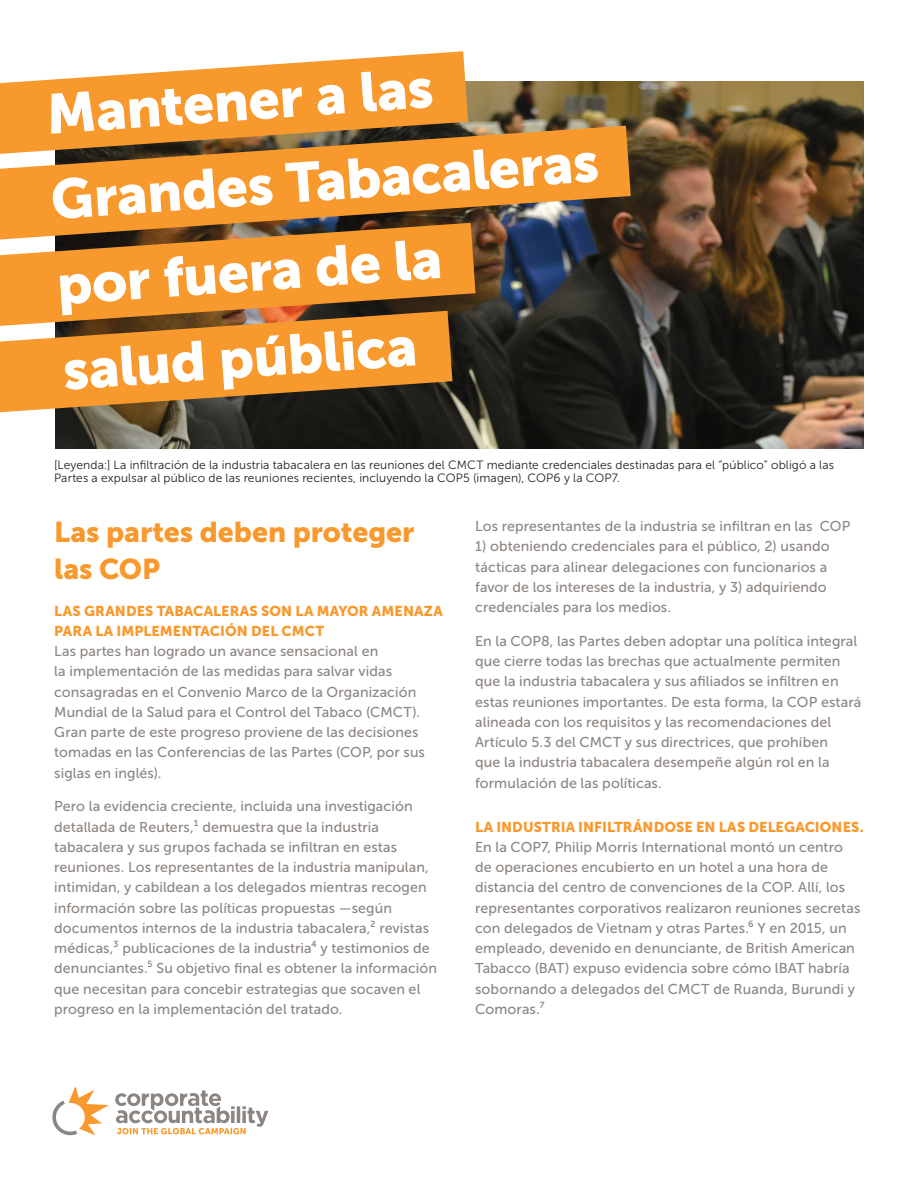
<style>
.page{position:relative;width:918px;height:1188px;background:#fff}
.page>*{position:absolute;margin:0;border:0;box-sizing:border-box;transform-origin:0 0}
.Big_title{font:55.5px/85.5px "Museo Sans 900";color:#fff}
.Header_Title{font:28.5px/37.5px "Museo Sans 900";letter-spacing:-.005em;color:#f8992e}
.Featured_Text_Body{font:14.25px/20.2px "Museo Sans 500";letter-spacing:.005em;color:#8c8682}
.Uppercase_SUBHEAD_sm{font:14.25px/19.5px "Museo Sans 900";letter-spacing:.005em;color:#f8992e}
.t1{font:12px/13.5px "Museo Sans 300";letter-spacing:.015em;color:#231f20}
</style>
<div class="page">
<img style="left:55px;top:81px;width:809px;height:367px">
<svg style="left:0;top:51px;width:468px;height:75px;fill:#f8992e"></svg>
<svg style="left:0;top:126px;width:631px;height:114px;fill:#f8992e"></svg>
<svg style="left:0;top:223px;width:476px;height:103px;fill:#f8992e"></svg>
<svg style="left:0;top:311px;width:452px;height:101px;fill:#f8992e"></svg>
<svg style="left:52px;top:1086px;width:57px;height:49px"></svg>
<svg style="left:115px;top:1090px;width:153px;height:44px"></svg>
<p class="Big_title" style="left:42px;top:72px;width:551px;rotate:-4deg">Mantener a las<br>Grandes Tabacaleras por fuera de la<br>salud pública</p>
<p class="t1" style="left:54px;top:458px;width:782px">[Leyenda:] La infiltración de la industria tabacalera en las reuniones del CMCT mediante credenciales destinadas para el “público” obligó a las<br>Partes a expulsar al público de las reuniones recientes, incluyendo la COP5 (imagen), COP6 y la COP7.</p>
<p class="Header_Title" style="left:54px;top:513px;width:362px">Las partes deben proteger las COP</p>
<p class="Uppercase_SUBHEAD_sm" style="left:54px;top:602px;width:390px">LAS GRANDES TABACALERAS SON LA MAYOR AMENAZA<br>PARA LA IMPLEMENTACIÓN DEL CMCT</p>
<p class="Featured_Text_Body" style="left:54px;top:641px;width:372px">Las partes han logrado un avance sensacional en<br>la implementación de las medidas para salvar vidas consagradas en el Convenio Marco de la Organización Mundial de la Salud para el Control del Tabaco (CMCT).<br>Gran parte de este progreso proviene de las decisiones tomadas en las Conferencias de las Partes (COP, por sus siglas en inglés).</p>
<p class="Featured_Text_Body" style="left:54px;top:797px;width:384px">Pero la evidencia creciente, incluida una investigación detallada de Reuters,¹ demuestra que la industria tabacalera y sus grupos fachada se infiltran en estas reuniones. Los representantes de la industria manipulan, intimidan, y cabildean a los delegados mientras recogen información sobre las políticas propuestas —según documentos internos de la industria tabacalera,² revistas médicas,³ publicaciones de la industria⁴ y testimonios de denunciantes.⁵ Su objetivo final es obtener la información que necesitan para concebir estrategias que socaven el progreso en la implementación del tratado.</p>
<p class="Featured_Text_Body" style="left:475px;top:516px;width:377px">Los representantes de la industria se infiltran en las COP</p>
<p class="Featured_Text_Body" style="left:475px;top:537px;width:356px">1) obteniendo credenciales para el público, 2) usando tácticas para alinear delegaciones con funcionarios a favor de los intereses de la industria, y 3) adquiriendo credenciales para los medios.</p>
<p class="Featured_Text_Body" style="left:475px;top:631px;width:388px">En la COP8, las Partes deben adoptar una política integral que cierre todas las brechas que actualmente permiten que la industria tabacalera y sus afiliados se infiltren en estas reuniones importantes. De esta forma, la COP estará alineada con los requisitos y las recomendaciones del Artículo 5.3 del CMCT y sus directrices, que prohíben<br>que la industria tabacalera desempeñe algún rol en la formulación de las políticas.</p>
<p class="Uppercase_SUBHEAD_sm" style="left:475px;top:817px;width:390px">LA INDUSTRIA INFILTRÁNDOSE EN LAS DELEGACIONES.</p>
<p class="Featured_Text_Body" style="left:475px;top:837px;width:387px">En la COP7, Philip Morris International montó un centro de operaciones encubierto en un hotel a una hora de distancia del centro de convenciones de la COP. Allí, los representantes corporativos realizaron reuniones secretas con delegados de Vietnam y otras Partes.⁶ Y en 2015, un empleado, devenido en denunciante, de British American Tabacco (BAT) expuso evidencia sobre cómo lBAT habría sobornando a delegados del CMCT de Ruanda, Burundi y Comoras.⁷</p>
</div>
